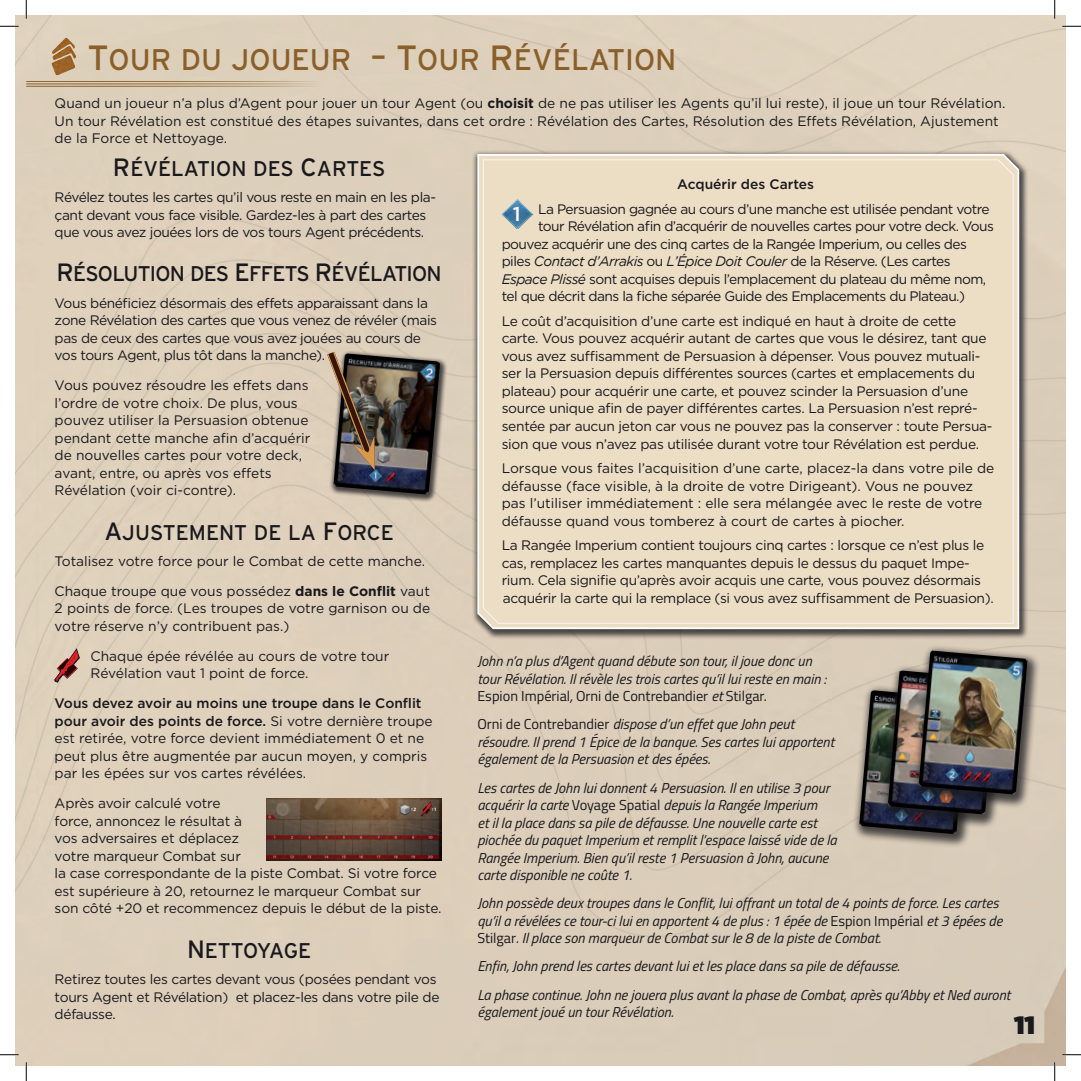
<style>
.page{position:relative;width:1081px;height:1081px;background:#fff}
.page>*{position:absolute;margin:0;border:0;box-sizing:border-box;transform-origin:0 0}
.t1{font:29.75px "Interstate Regular SC850";color:#8a5f29}
.t2{font:900 25px "Gotham";color:#19181c}
.t3{font:21.25px "Interstate Regular SC850";color:#19181c}
.t4{font:21.25px "Interstate Regular SC850";letter-spacing:-.02em;color:#19181c}
.t5{font:italic 14.38px/17.5px "Titillium Web";color:#19181c}
.t6{font:13.75px/17.5px "Gotham";letter-spacing:-.02em;color:#19181c}
.t7{font:13.75px/17.5px "Gotham";color:#19181c}
.t8{font:13.75px/17.5px "Gotham";letter-spacing:-.04em;color:#19181c}
.s1{font-size:35px}
.s2{font-weight:700}
.s3{font-size:25px}
.s4{font-weight:500}
.s5{font-weight:500;font-size:20px;color:#fff}
.s6{font-style:italic}
.s7{font-style:normal}
</style>
<div class="page">
<div style="left:16px;top:16px;width:1048px;height:1048px;background:#ddcfbb"></div>
<img style="left:55px;top:648px;width:24px;height:34px">
<div style="left:329px;top:350px;width:119px;height:153px;background:#19181c;opacity:.75"></div>
<img style="left:333px;top:353px;width:107px;height:141px">
<img style="left:321px;top:343px;width:56px;height:127px">
<img style="left:266px;top:798px;width:175px;height:61px">
<img style="left:51px;top:38px;width:27px;height:37px">
<hr style="left:26px;top:86px;width:296px;height:1px;background:#8a5f29">
<hr style="left:26px;top:81px;width:296px;height:1px;background:#8a5f29">
<hr style="left:26px;top:83px;width:296px;height:1px;background:#8a5f29">
<div style="left:851px;top:683px;width:129px;height:165px;background:#19181c;opacity:.75"></div>
<img style="left:858px;top:690px;width:109px;height:144px">
<div style="left:880px;top:664px;width:129px;height:164px;background:#19181c;opacity:.75"></div>
<img style="left:887px;top:670px;width:109px;height:144px">
<div style="left:910px;top:644px;width:129px;height:164px;background:#19181c;opacity:.75"></div>
<img style="left:918px;top:650px;width:109px;height:144px">
<div style="left:472px;top:149px;width:555px;height:490px;background:#19181c;opacity:.75"></div>
<svg style="left:476px;top:153px;width:543px;height:476px"></svg>
<div style="left:482px;top:159px;width:531px;height:465px;background:#ecddc5"></div>
<svg style="left:0;top:25px;width:19px;height:2px"></svg>
<svg style="left:1061px;top:25px;width:19px;height:2px"></svg>
<svg style="left:0;top:1053px;width:19px;height:2px"></svg>
<svg style="left:1061px;top:1053px;width:19px;height:2px"></svg>
<svg style="left:25px;top:0;width:2px;height:19px"></svg>
<svg style="left:25px;top:1061px;width:2px;height:19px"></svg>
<svg style="left:1053px;top:0;width:2px;height:19px"></svg>
<svg style="left:1053px;top:1061px;width:2px;height:19px"></svg>
<h1 class="t1" style="left:87px;top:43px;width:590px"><span class="s1">T</span>OUR DU JOUEUR <span class="s1">– T</span>OUR <span class="s1">R</span> ÉVÉLATION</h1>
<p class="t7" style="left:55px;top:94px;width:951px">Quand un joueur n’a plus d’Agent pour jouer un tour Agent (ou <span class="s2">choisit</span> de ne pas utiliser les Agents qu’il lui reste), il joue un tour Révélation.<br>Un tour Révélation est constitué des étapes suivantes, dans cet ordre : Révélation des Cartes, Résolution des Effets Révélation, Ajustement de la Force et Nettoyage.</p>
<h3 class="t3" style="left:113px;top:156px;width:274px"><span class="s3">R</span> ÉVÉLATION DES <span class="s3">C</span>ARTES</h3>
<p class="t6" style="left:55px;top:188px;width:383px">Révélez toutes les cartes qu’il vous reste en main en les pla&shy;çant devant vous face visible. Gardez-les à part des cartes que vous avez jouées lors de vos tours Agent précédents.</p>
<h3 class="t4" style="left:57px;top:262px;width:386px"><span class="s3">R</span> ÉSOLUTION DES <span class="s3">E</span>FFETS <span class="s3">R</span> ÉVÉLATION</h3>
<p class="t6" style="left:55px;top:294px;width:384px">Vous bénéficiez désormais des effets apparaissant dans la zone Révélation des cartes que vous venez de révéler (mais pas de ceux des cartes que vous avez jouées au cours de vos tours Agent, plus tôt dans la manche).</p>
<p class="t7" style="left:55px;top:376px;width:257px">Vous pouvez résoudre les effets dans l’ordre de votre choix. De plus, vous pouvez utiliser la Persuasion obtenue pendant cette manche afin d’acquérir de nouvelles cartes pour votre deck, avant, entre, ou après vos effets Révélation (voir ci-contre).</p>
<h3 class="t3" style="left:104px;top:520px;width:291px"><span class="s3">A</span>JUSTEMENT DE LA <span class="s3">F</span>ORCE</h3>
<p class="t7" style="left:55px;top:545px;width:376px;line-height:29.9px">Totalisez votre force pour le Combat de cette manche.<br>Chaque troupe que vous possédez <span class="s2">dans le Conflit</span> vaut</p>
<p class="t7" style="left:55px;top:599px;width:377px">2 points de force. (Les troupes de votre garnison ou de votre réserve n’y contribuent pas.)</p>
<p class="t7" style="left:91px;top:646px;width:300px">Chaque épée révélée au cours de votre tour<br>Révélation vaut 1 point de force.</p>
<p class="t7" style="left:55px;top:694px;width:379px"><span class="s4">Vous devez avoir au moins une troupe dans le Conflit pour avoir des points de force.</span> Si votre dernière troupe est retirée, votre force devient immédiatement 0 et ne peut plus être augmentée par aucun moyen, y compris par les épées sur vos cartes révélées.</p>
<p class="t6" style="left:55px;top:794px;width:388px">Après avoir calculé votre<br>force, annoncez le résultat à<br>vos adversaires et déplacez<br>votre marqueur Combat sur<br>la case correspondante de la piste Combat. Si votre force est supérieure à 20, retournez le marqueur Combat sur son côté +20 et recommencez depuis le début de la piste.</p>
<h3 class="t4" style="left:187px;top:937px;width:126px"><span class="s3">N</span> ETTOYAGE</h3>
<p class="t6" style="left:55px;top:969px;width:386px">Retirez toutes les cartes devant vous (posées pendant vos tours Agent et Révélation) et placez-les dans votre pile de défausse.</p>
<p class="t8" style="left:513px;top:171px;width:478px;line-height:24.6px;text-indent:164px"><span class="s4">Acquérir des Cartes<br></span><span class="s5">1</span> La Persuasion gagnée au cours d’une manche est utilisée pendant votre</p>
<p class="t8" style="left:501px;top:217px;width:493px;text-indent:36px">tour Révélation afin d’acquérir de nouvelles cartes pour votre deck. Vous pouvez acquérir une des cinq cartes de la Rangée Imperium, ou celles des piles <span class="s6">Contact d’Arrakis</span> ou <span class="s6">L’Épice Doit Couler</span> de la Réserve. (Les cartes <span class="s6">Espace Plissé</span> sont acquises depuis l’emplacement du plateau du même nom, tel que décrit dans la fiche séparée Guide des Emplacements du Plateau.)</p>
<p class="t6" style="left:501px;top:312px;width:492px">Le coût d’acquisition d’une carte est indiqué en haut à droite de cette carte. Vous pouvez acquérir autant de cartes que vous le désirez, tant que vous avez suffisamment de Persuasion à dépenser. Vous pouvez mutuali&shy;ser la Persuasion depuis différentes sources (cartes et emplacements du plateau) pour acquérir une carte, et pouvez scinder la Persuasion d’une source unique afin de payer différentes cartes. La Persuasion n’est repré&shy;sentée par aucun jeton car vous ne pouvez pas la conserver : toute Persua&shy;sion que vous n’avez pas utilisée durant votre tour Révélation est perdue.</p>
<p class="t7" style="left:501px;top:459px;width:494px">Lorsque vous faites l’acquisition d’une carte, placez-la dans votre pile de défausse (face visible, à la droite de votre Dirigeant). Vous ne pouvez pas l’utiliser immédiatement : elle sera mélangée avec le reste de votre défausse quand vous tomberez à court de cartes à piocher.</p>
<p class="t6" style="left:501px;top:536px;width:493px">La Rangée Imperium contient toujours cinq cartes : lorsque ce n’est plus le cas, remplacez les cartes manquantes depuis le dessus du paquet Impe&shy;rium. Cela signifie qu’après avoir acquis une carte, vous pouvez désormais acquérir la carte qui la remplace (si vous avez suffisamment de Persuasion).</p>
<p class="t5" style="left:477px;top:651px;width:350px">John n’a plus d’Agent quand débute son tour, il joue donc un tour Révélation. Il révèle les trois cartes qu’il lui reste en main :<br><span class="s7">Espion Impérial</span>, <span class="s7">Orni de Contrebandier</span> et <span class="s7">Stilgar.</span></p>
<p class="t5" style="left:477px;top:714px;width:358px"><span class="s7">Orni de Contrebandier</span> dispose d’un effet que John peut résoudre. Il prend 1 Épice de la banque. Ses cartes lui apportent également de la Persuasion et des épées.</p>
<p class="t5" style="left:477px;top:777px;width:361px">Les cartes de John lui donnent 4 Persuasion. Il en utilise 3 pour acquérir la carte <span class="s7">Voyage Spatial</span> depuis la Rangée Imperium<br>et il la place dans sa pile de défausse. Une nouvelle carte est piochée du paquet Imperium et remplit l’espace laissé vide de la Rangée Imperium. Bien qu’il reste 1 Persuasion à John, aucune carte disponible ne coûte 1.</p>
<p class="t5" style="left:477px;top:893px;width:526px">John possède deux troupes dans le Conflit, lui offrant un total de 4 points de force. Les cartes qu’il a révélées ce tour-ci lui en apportent 4 de plus : 1 épée de <span class="s7">Espion Impérial</span> et 3 épées de<br><span class="s7">Stilgar</span>. Il place son marqueur de Combat sur le 8 de la piste de Combat.</p>
<p class="t5" style="left:477px;top:951px;width:534px;line-height:28.1px">Enfin, John prend les cartes devant lui et les place dans sa pile de défausse.<br>La phase continue. John ne jouera plus avant la phase de Combat, après qu’Abby et Ned auront</p>
<p class="t5" style="left:477px;top:1002px;width:197px">également joué un tour Révélation.</p>
<h2 class="t2" style="left:1013px;top:1007px;width:23px">11</h2>
</div>
